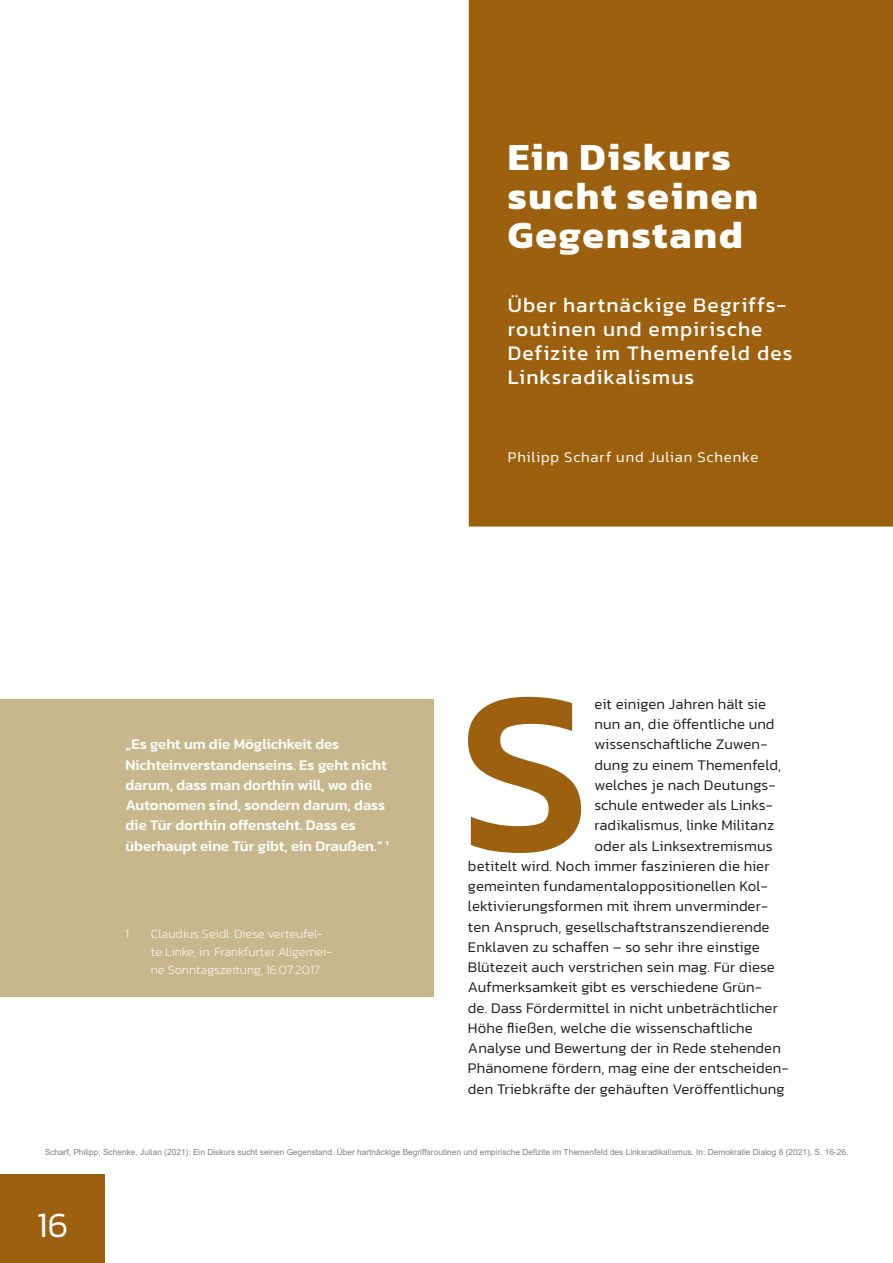
<style>
.page{position:relative;width:893px;height:1263px;background:#fff}
.page>*{position:absolute;margin:0;border:0;box-sizing:border-box;transform-origin:0 0}
.t1{font:500 235.05px "Kanit";color:#9d600f}
.t2{font:700 39px/39px "Kanit";letter-spacing:.05em;color:#fff}
.t3{font:300 36px "Kanit";color:#fff}
.t4{font:21px/24px "Kanit";letter-spacing:.05em;color:#fff}
.t5{font:300 15px "Kanit";letter-spacing:.01em;color:#231f20}
.t6{font:500 15px/20.2px "Kanit";color:#fff}
.t7{font:300 15px "Kanit";letter-spacing:.06em;color:#fff}
.t8{font:200 12.75px/18px "Kanit";color:#fff}
.t9{font:8.4px "Arial";color:rgb(0 0 0/.5)}
</style>
<div class="page">
<div style="left:0;top:1175px;width:105px;height:88px;background:#9d600f"></div>
<div style="left:469px;top:0;width:424px;height:527px;background:#9d600f"></div>
<div style="left:0;top:699px;width:434px;height:298px;background:#c8b68d"></div>
<h2 class="t2" style="left:508px;top:136px;width:252px">Ein Diskurs sucht seinen<br>Gegenstand</h2>
<h3 class="t4" style="left:508px;top:292px;width:286px">Über hartnäckige Begriffs&shy;routinen und empirische<br>Defizite im Themenfeld des<br>Linksradikalismus</h3>
<p class="t7" style="left:508px;top:446px;width:252px">Philipp Scharf und Julian Schenke</p>
<p class="t6" style="left:125px;top:734px;width:265px">„Es geht um die Möglichkeit des Nichteinverstandenseins. Es geht nicht darum, dass man dorthin will, wo die Autonomen sind, sondern darum, dass die Tür dorthin offensteht. Dass es überhaupt eine Tür gibt, ein Draußen.“ 1</p>
<p class="t8" style="left:125px;top:924px;width:5px">1</p>
<p class="t8" style="left:151px;top:924px;width:183px">Claudius Seidl: Diese verteufel&shy;te Linke, in: Frankfurter Allgemei&shy;ne Sonntagszeitung, 16.07.2017.</p>
<h1 class="t1" style="left:459px;top:595px;width:132px">S</h1>
<p class="t5" style="left:594px;top:693px;width:173px">eit einigen Jahren hält sie</p>
<p class="t5" style="left:594px;top:713px;width:182px">nun an, die öffentliche und</p>
<p class="t5" style="left:594px;top:734px;width:174px">wissenschaftliche Zuwen-</p>
<p class="t5" style="left:594px;top:754px;width:188px">dung zu einem Themenfeld,</p>
<p class="t5" style="left:594px;top:774px;width:183px">welches je nach Deutungs-</p>
<p class="t5" style="left:594px;top:794px;width:180px">schule entweder als Links-</p>
<p class="t5" style="left:594px;top:815px;width:181px">radikalismus, linke Militanz</p>
<p class="t5" style="left:594px;top:835px;width:180px">oder als Linksextremismus</p>
<p class="t5" style="left:468px;top:855px;width:303px">betitelt wird. Noch immer faszinieren die hier</p>
<p class="t5" style="left:468px;top:875px;width:301px">gemeinten fundamentaloppositionellen Kol-</p>
<p class="t5" style="left:468px;top:896px;width:302px">lektivierungsformen mit ihrem unverminder-</p>
<p class="t5" style="left:468px;top:916px;width:303px">ten Anspruch, gesellschaftstranszendierende</p>
<p class="t5" style="left:468px;top:936px;width:293px">Enklaven zu schaffen – so sehr ihre einstige</p>
<p class="t5" style="left:468px;top:956px;width:308px">Blütezeit auch verstrichen sein mag. Für diese</p>
<p class="t5" style="left:468px;top:977px;width:296px">Aufmerksamkeit gibt es verschiedene Grün-</p>
<p class="t5" style="left:468px;top:997px;width:311px">de. Dass Fördermittel in nicht unbeträchtlicher</p>
<p class="t5" style="left:468px;top:1017px;width:286px">Höhe fließen, welche die wissenschaftliche</p>
<p class="t5" style="left:468px;top:1037px;width:314px">Analyse und Bewertung der in Rede stehenden</p>
<p class="t5" style="left:468px;top:1058px;width:322px">Phänomene fördern, mag eine der entscheiden-</p>
<p class="t5" style="left:468px;top:1078px;width:318px">den Triebkräfte der gehäuften Veröffentlichung</p>
<p class="t9" style="left:45px;top:1146px;width:805px">Scharf, Philipp; Schenke, Julian (2021): Ein Diskurs sucht seinen Gegenstand. Über hartnäckige Begriffsroutinen und empirische Defizite im Themenfeld des Linksradikalismus. In: Demokratie Dialog 8 (2021), S. 16-26.</p>
<h3 class="t3" style="left:37px;top:1200px;width:33px">16</h3>
</div>
